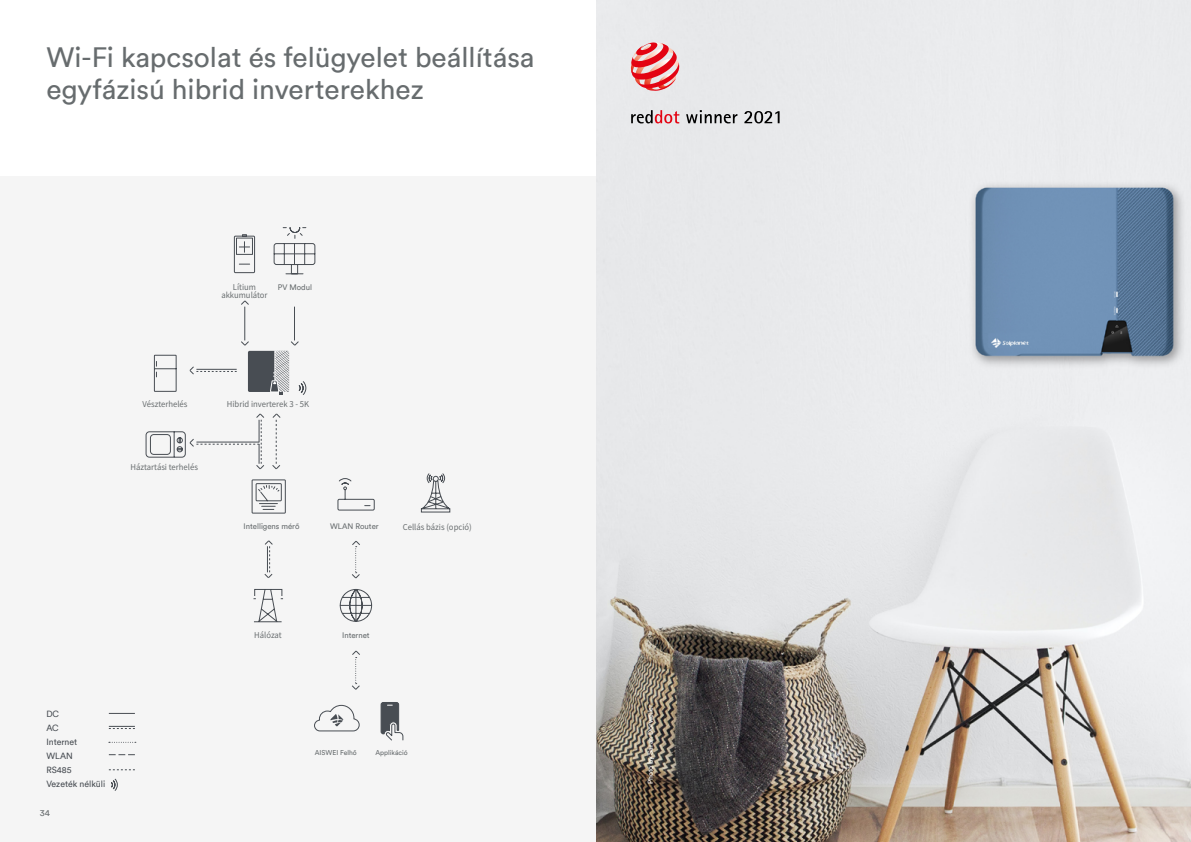
<style>
.page{position:relative;width:1191px;height:842px;background:#fff}
.page>*{position:absolute;margin:0;border:0;box-sizing:border-box;transform-origin:0 0}
.t1{font:28px/32px "Circular";color:#676c6e}
.t2{font:9px/14px "Circular";color:#484d53}
.t3{font:9px "Circular";color:#676c6e}
.t4{font:8px "Source Han Sans CN";color:#676c6e}
.t5{font:8px "Circular";color:#676c6e}
.t6{font:8px "Circular XX";color:#676c6e}
.t7{font:7px "Circular";color:#fff}
.t8{font:7px "Circular XX";color:#676c6e}
</style>
<div class="page">
<img style="left:596px;top:0;width:595px;height:842px">
<div style="left:0;top:176px;width:595px;height:666px;background:#f5f5f5"></div>
<svg style="left:241px;top:341px;width:8px;height:5px"></svg>
<svg style="left:241px;top:300px;width:8px;height:5px"></svg>
<svg style="left:109px;top:713px;width:26px;height:1px"></svg>
<svg style="left:109px;top:754px;width:26px;height:1px"></svg>
<svg style="left:109px;top:769px;width:26px;height:1px"></svg>
<svg style="left:109px;top:742px;width:27px;height:1px"></svg>
<svg style="left:109px;top:726px;width:26px;height:3px"></svg>
<svg style="left:111px;top:778px;width:7px;height:13px"></svg>
<svg style="left:253px;top:589px;width:30px;height:34px"></svg>
<svg style="left:273px;top:227px;width:43px;height:48px"></svg>
<hr style="left:294px;top:307px;width:1px;height:33px;background:#484d53">
<hr style="left:244px;top:307px;width:1px;height:33px;background:#484d53">
<svg style="left:339px;top:589px;width:33px;height:33px"></svg>
<svg style="left:314px;top:705px;width:46px;height:27px"></svg>
<svg style="left:380px;top:702px;width:23px;height:39px"></svg>
<div style="left:248px;top:351px;width:41px;height:41px;background:#484d53;border-radius:2px"></div>
<svg style="left:270px;top:341px;width:36px;height:54px"></svg>
<svg style="left:420px;top:473px;width:31px;height:40px"></svg>
<svg style="left:234px;top:234px;width:21px;height:39px"></svg>
<svg style="left:189px;top:366px;width:48px;height:9px"></svg>
<svg style="left:251px;top:479px;width:35px;height:35px"></svg>
<svg style="left:337px;top:478px;width:38px;height:33px"></svg>
<svg style="left:154px;top:354px;width:23px;height:38px"></svg>
<svg style="left:145px;top:413px;width:120px;height:57px"></svg>
<svg style="left:272px;top:413px;width:9px;height:57px"></svg>
<svg style="left:264px;top:540px;width:9px;height:38px"></svg>
<svg style="left:352px;top:541px;width:8px;height:38px"></svg>
<svg style="left:352px;top:650px;width:8px;height:40px"></svg>
<svg style="left:686px;top:110px;width:93px;height:13px"></svg>
<svg style="left:631px;top:110px;width:48px;height:13px"></svg>
<svg style="left:631px;top:42px;width:48px;height:49px;background:#e88387"></svg>
<h1 class="t1" style="left:46px;top:40px;width:489px">Wi-Fi kapcsolat és felügyelet beállítása egyfázisú hibrid inverterekhez</h1>
<p class="t4" style="left:233px;top:282px;width:25px">Lítium</p>
<p class="t5" style="left:278px;top:282px;width:36px">PV Modul</p>
<p class="t4" style="left:221px;top:290px;width:48px">akkumulátor</p>
<p class="t4" style="left:142px;top:399px;width:47px">Vészterhelés</p>
<p class="t4" style="left:227px;top:399px;width:84px">Hibrid inverterek 3 - 5K</p>
<p class="t4" style="left:130px;top:463px;width:69px">Háztartási terhelés</p>
<p class="t2" style="left:46px;top:706px;width:60px">DC<br>AC<br>Internet<br>WLAN<br>RS485<br>Vezeték nélküli</p>
<p class="t3" style="left:40px;top:807px;width:12px">34</p>
<p class="t5" style="left:244px;top:521px;width:57px">Intelligens mérő</p>
<p class="t5" style="left:330px;top:521px;width:50px">WLAN Router</p>
<p class="t4" style="left:403px;top:522px;width:70px">Cellás bázis (opció)</p>
<p class="t4" style="left:254px;top:631px;width:29px">Hálózat</p>
<p class="t6" style="left:342px;top:630px;width:29px">Internet</p>
<p class="t8" style="left:315px;top:748px;width:44px">AISWEI Felhő</p>
<p class="t8" style="left:375px;top:748px;width:34px">Applikáció</p>
<p class="t7" style="left:646px;top:784px;width:82px;rotate:-90deg">Photo by Sarah Dorweiler</p>
</div>
